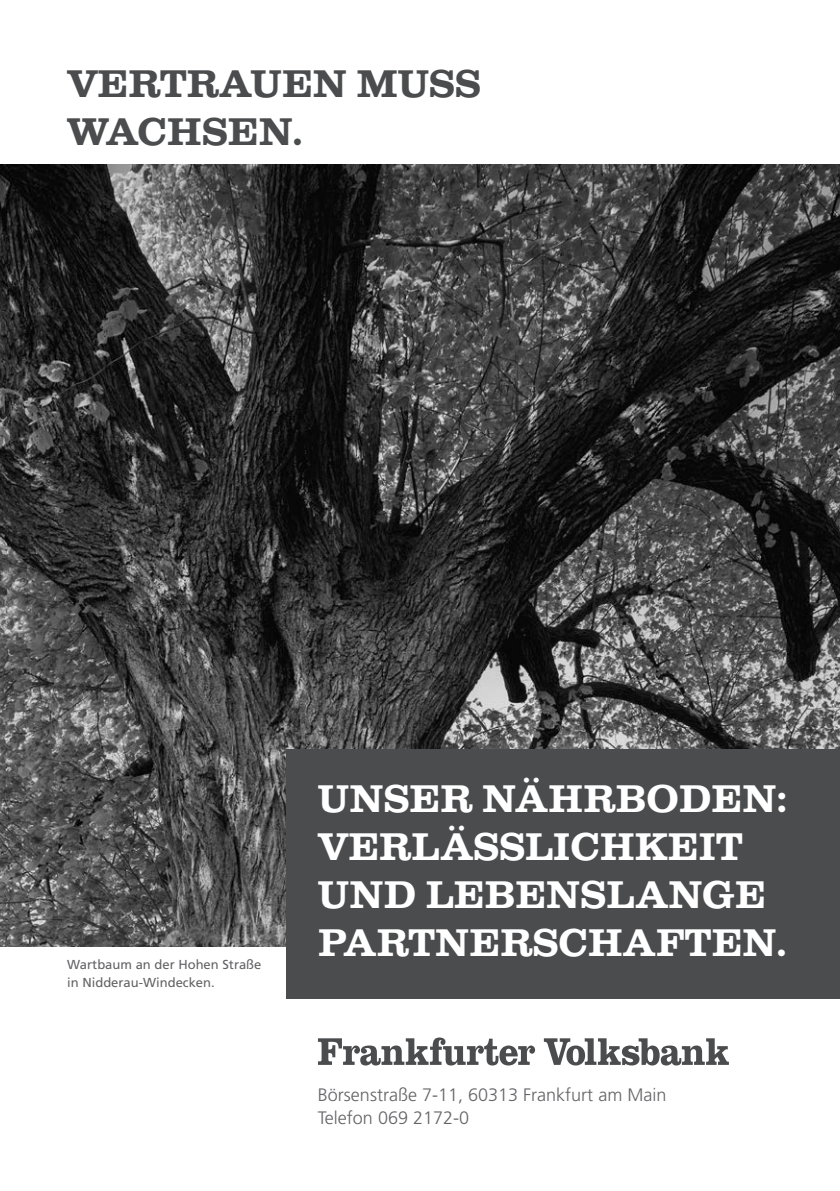
<style>
.page{position:relative;width:840px;height:1191px;background:#fff}
.page>*{position:absolute;margin:0;border:0;box-sizing:border-box;transform-origin:0 0}
.t1{font:700 40px/48px "Clarendon Std";letter-spacing:-.01em;color:#fff}
.t2{font:700 40px/48px "Clarendon Std";letter-spacing:-.01em;color:#4b4c4d}
.t3{font:300 18px/23px "Frutiger";color:#636366}
.t4{font:13px/18px "Frutiger";color:#636366}
</style>
<div class="page">
<img style="left:0;top:164px;width:839px;height:782px">
<div style="left:286px;top:749px;width:553px;height:249px;background:#4b4c4d"></div>
<svg style="left:318px;top:1037px;width:217px;height:28px"></svg>
<svg style="left:543px;top:1038px;width:185px;height:27px"></svg>
<p class="t2" style="left:67px;top:59px;width:415px">VERTRAUEN MUSS<br>WACHSEN.</p>
<p class="t4" style="left:67px;top:955px;width:196px">Wartbaum an der Hohen Straße in Nidderau-Windecken.</p>
<p class="t1" style="left:318px;top:774px;width:470px">UNSER NÄHRBODEN:<br>VERLÄSSLICHKEIT<br>UND LEBENSLANGE<br>PARTNERSCHAFTEN.</p>
<p class="t3" style="left:318px;top:1083px;width:350px">Börsenstraße 7-11, 60313 Frankfurt am Main<br>Telefon 069 2172-0</p>
</div>
